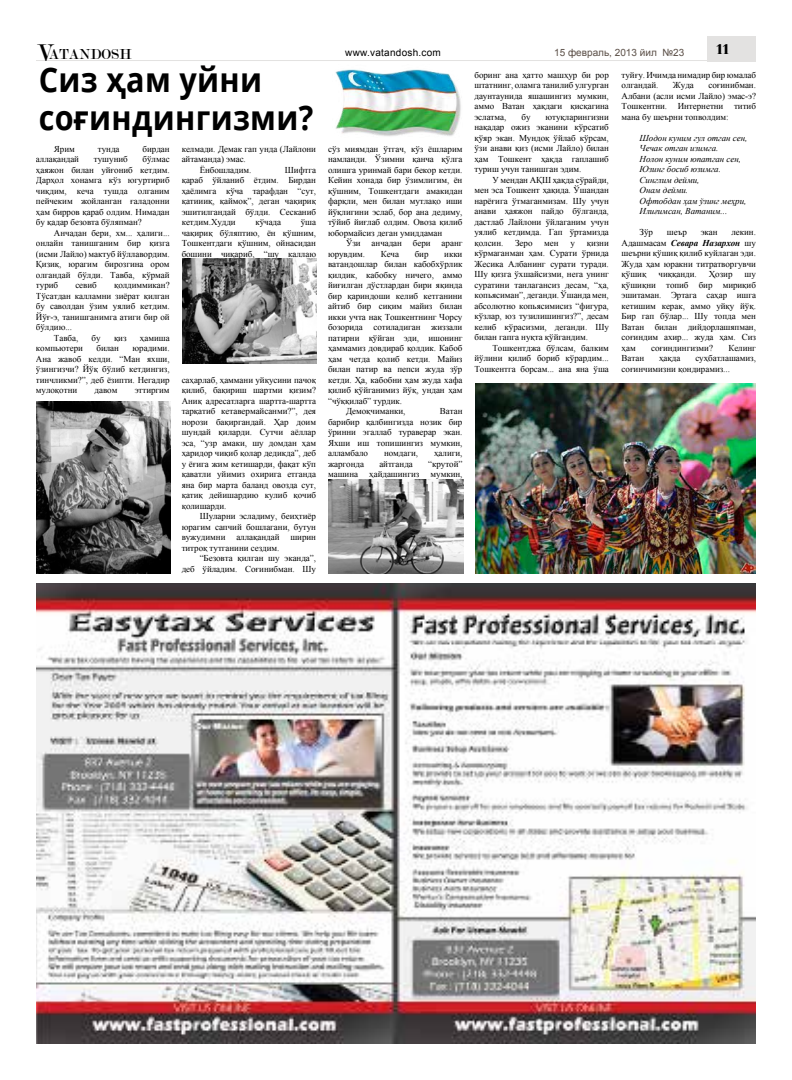
<style>
.page{position:relative;width:792px;height:1080px;background:#fff}
.page>*{position:absolute;margin:0;border:0;box-sizing:border-box;transform-origin:0 0}
.t1{font:700 34px/38px "Open Sans";letter-spacing:.01em;color:#000;scale:.9 1}
.t2{font:15.6px "Modern";letter-spacing:.03em;color:#000;scale:.95 1}
.t3{font:14px "Yeseva One";color:#000;scale:1.09 1}
.t4{font:10px "Arial";color:#5b4f47}
.t5{font:10px "Arial";letter-spacing:.025em;color:#000}
.t6{font:9px/10.5px "Times New Roman";letter-spacing:-.005em;color:#000;text-align:justify}
.t7{font:italic 9px/10.5px "Times New Roman";letter-spacing:-.005em;color:#000}
.s1{font-size:26px}
.s2{font-weight:700;font-style:italic}
</style>
<div class="page">
<div style="left:708px;top:36px;width:48px;height:25px;background:#e3e2e1"></div>
<hr style="left:36px;top:60px;width:674px;height:1px;background:#e3e2e1">
<img style="left:36px;top:583px;width:720px;height:461px">
<img style="left:335px;top:69px;width:126px;height:67px">
<img style="left:36px;top:401px;width:134px;height:173px">
<img style="left:183px;top:259px;width:134px;height:104px">
<img style="left:329px;top:480px;width:134px;height:94px">
<img style="left:475px;top:384px;width:281px;height:190px">
<h2 class="t2" style="left:37px;top:46px;width:101px"><span class="s1">V</span>ATANDOSH</h2>
<p class="t5" style="left:345px;top:46px;width:97px">www.vatandosh.com</p>
<p class="t4" style="left:554px;top:46px;width:132px">15 февраль, 2013 йил №23</p>
<h3 class="t3" style="left:717px;top:41px;width:13px">11</h3>
<h1 class="t1" style="left:39px;top:59px;width:307px">Сиз ҳам уйни соғиндингизми?</h1>
<p class="t6" style="left:54px;top:143px;width:22px">Ярим</p>
<p class="t6" style="left:98px;top:143px;width:23px">тунда</p>
<p class="t6" style="left:143px;top:143px;width:29px">бирдан</p>
<p class="t6" style="left:36px;top:154px;width:45px">аллақандай</p>
<p class="t6" style="left:94px;top:154px;width:35px">тушуниб</p>
<p class="t6" style="left:474px;top:69px;width:136px">боринг ана ҳатто машҳур би рор штатнинг, оламга танилиб улгурган даунтаунида яшашингиз мумкин, аммо Ватан ҳақдаги қисқагина эслатма,</p>
<p class="t6" style="left:622px;top:69px;width:136px">туйғу. Ичимда нимадир бир юмалаб олгандай.</p>
<p class="t6" style="left:622px;top:80px;width:136px;text-indent:87px">соғинибман.<br>Албани (асли исми Лайло) эмас-э?<br>Тошкентни. Интернетни титиб мана бу шеърни топволдим:</p>
<p class="t7" style="left:640px;top:132px;width:109px">Шодон куним гул отган сен,<br>Чечак отган изимга.<br>Нолон куним юпатган сен,<br>Юзинг босиб юзимга.<br>Синглим дейми,<br>Онам дейми.<br>Офтобдан ҳам ўзинг меҳри,<br>Илиғимсан, Ватаним...</p>
<p class="t6" style="left:640px;top:227px;width:15px">Зўр</p>
<p class="t6" style="left:667px;top:227px;width:21px">шеър</p>
<p class="t6" style="left:701px;top:227px;width:18px">экан</p>
<p class="t6" style="left:673px;top:80px;width:23px">Жуда</p>
<p class="t6" style="left:521px;top:111px;width:11px">бу</p>
<p class="t6" style="left:474px;top:111px;width:136px;text-indent:71px">ютуқларингизни нақадар ожиз эканини кўрсатиб қўяр экан. Мундоқ ўйлаб кўрсам, ўзи анави қиз (исми Лайло) билан ҳам Тошкент ҳақда гаплашиб туриш учун танишган эдим.</p>
<p class="t6" style="left:474px;top:174px;width:136px;text-indent:18px">У мендан АҚШ ҳақда сўрайди, мен эса Тошкент ҳақида. Ўшандан нарёғига ўтмаганмизам. Шу учун анави ҳаяжон пайдо бўлганда, дастлаб Лайлони ўйлаганим учун уялиб кетдимда. Гап ўртамизда қолсин.</p>
<p class="t6" style="left:182px;top:143px;width:136px">келмади. Демак гап унда (Лайлони</p>
<p class="t6" style="left:182px;top:154px;width:66px">айтаманда) эмас.</p>
<p class="t6" style="left:200px;top:164px;width:53px">Ёнбошладим.</p>
<p class="t6" style="left:328px;top:143px;width:136px">сўз миямдан ўтгач, кўз ёшларим намланди. Ўзимни қанча қўлга олишга уринмай бари бекор кетди.<br>Кейин хонада бир ўзимлигим, ён қўшним, Тошкентдаги амакидан фарқли, мен билан мутлақо иши йўқлигини эслаб, бор ана дедиму, тўйиб йиғлаб олдим. Овоза қилиб юбормайсиз деган умиддаман</p>
<p class="t6" style="left:328px;top:238px;width:136px;text-indent:18px">Ўзи анчадан бери аранг юрувдим.</p>
<p class="t6" style="left:36px;top:154px;width:135px;text-indent:107px">бўлмас ҳаяжон билан уйғониб кетдим.<br>Дарҳол хонамга кўз югуртириб чиқдим, кеча тушда олганим пейчеким жойланган ғаладонни ҳам бирров қараб олдим. Нимадан бу қадар безовта бўляпман?</p>
<p class="t6" style="left:36px;top:227px;width:135px;text-indent:18px">Анчадан бери, хм... ҳалиги... онлайн танишганим бир қизга (исми Лайло) мактуб йўллавордим.<br>Қизиқ, юрагим бирозгина ором олгандай бўлди. Тавба, кўрмай туриб</p>
<p class="t6" style="left:182px;top:164px;width:136px;text-indent:103px">Шифтга қараб ўйланиб ётдим. Бирдан ҳаёлимга кўча тарафдан “сут, қатиииқ, қаймоқ”, деган чақириқ эшитилгандай бўлди. Сесканиб кетдим.Худди</p>
<p class="t6" style="left:182px;top:217px;width:136px;text-indent:119px">ўша чақириқ бўляптию, ён қўшним, Тошкентдаги қўшним, ойнасидан бошини чиқариб, “шу каллаю</p>
<p class="t6" style="left:255px;top:217px;width:27px">кўчада</p>
<p class="t6" style="left:622px;top:227px;width:136px;text-indent:110px">лекин.<br>Адашмасам <span class="s2">Севара Назархон</span> шу шеърни қўшиқ қилиб куйлаган эди.<br>Жуда ҳам юракни титратворгувчи қўшиқ</p>
<p class="t6" style="left:515px;top:237px;width:19px">Зеро</p>
<p class="t6" style="left:544px;top:237px;width:16px">мен</p>
<p class="t6" style="left:570px;top:237px;width:6px">у</p>
<p class="t6" style="left:474px;top:237px;width:136px;text-indent:112px">қизни кўрмаганман ҳам. Сурати ўрнида Жесика Албанинг сурати туради.<br>Шу қизга ўхшайсизми, нега унинг суратини танлагансиз десам, “ҳа, копьясиман”, деганди. Ўшанда мен, абсолютно копьясимисиз “фигура, кўзлар, юз тузилишингиз?”, десам келиб кўрасизми, деганди. Шу билан гапга нуқта қўйгандим.</p>
<p class="t6" style="left:474px;top:342px;width:136px;text-indent:18px">Тошкентджа бўлсам, балким йўлини қилиб бориб кўрардим...<br>Тошкентга борсам... ана яна ўша</p>
<p class="t6" style="left:381px;top:248px;width:20px">Кеча</p>
<p class="t6" style="left:415px;top:248px;width:15px">бир</p>
<p class="t6" style="left:444px;top:248px;width:20px">икки</p>
<p class="t6" style="left:328px;top:259px;width:136px">ватандошлар билан кабобхўрлик</p>
<p class="t6" style="left:328px;top:269px;width:136px">қилдик, кабобку ничего, аммо</p>
<p class="t6" style="left:328px;top:280px;width:136px">йиғилган дўстлардан бири яқинда</p>
<p class="t6" style="left:328px;top:290px;width:136px">бир қариндоши келиб кетганини</p>
<p class="t6" style="left:328px;top:301px;width:136px">айтиб бир сиқим майиз билан</p>
<p class="t6" style="left:328px;top:311px;width:136px">икки учта нақ Тошкентнинг Чорсу</p>
<p class="t6" style="left:328px;top:322px;width:136px">бозорида сотиладиган жиззали</p>
<p class="t6" style="left:328px;top:332px;width:136px">патирни қўйган эди, ишонинг</p>
<p class="t6" style="left:328px;top:343px;width:136px">ҳаммамиз довдираб қолдик. Кабоб</p>
<p class="t6" style="left:328px;top:353px;width:136px">ҳам четда қолиб кетди. Майиз</p>
<p class="t6" style="left:328px;top:364px;width:136px">билан патир ва пепси жуда зўр</p>
<p class="t6" style="left:328px;top:374px;width:136px">кетди. Ҳа, кабобни ҳам жуда хафа</p>
<p class="t6" style="left:328px;top:385px;width:136px">қилиб қўйганимиз йўқ, ундан ҳам</p>
<p class="t6" style="left:328px;top:395px;width:76px">“чўққилаб” турдик.</p>
<p class="t6" style="left:346px;top:406px;width:61px">Демоқчиманки,</p>
<p class="t6" style="left:659px;top:269px;width:40px">чиққанди.</p>
<p class="t6" style="left:709px;top:269px;width:25px">Ҳозир</p>
<p class="t6" style="left:622px;top:269px;width:136px;text-indent:123px">шу қўшиқни топиб бир мириқиб эшитаман. Эртага саҳар ишга кетишим керак, аммо уйқу йўқ.<br>Бир гап бўлар... Шу топда мен Ватан билан дийдорлашяпман, соғиндим ахир... жуда ҳам. Сиз ҳам</p>
<p class="t6" style="left:75px;top:280px;width:23px">севиб</p>
<p class="t6" style="left:114px;top:280px;width:57px">қолдиммикан?</p>
<p class="t6" style="left:36px;top:290px;width:135px">Тўсатдан калламни зиёрат қилган</p>
<p class="t6" style="left:36px;top:301px;width:135px">бу саволдан ўзим уялиб кетдим.</p>
<p class="t6" style="left:36px;top:311px;width:135px">Йўғ-э, танишганимга атиги бир ой</p>
<p class="t6" style="left:36px;top:322px;width:38px">бўлдию...</p>
<p class="t6" style="left:54px;top:332px;width:26px">Тавба,</p>
<p class="t6" style="left:92px;top:332px;width:11px">бу</p>
<p class="t6" style="left:114px;top:332px;width:14px">қиз</p>
<p class="t6" style="left:140px;top:332px;width:31px">ҳамиша</p>
<p class="t6" style="left:36px;top:343px;width:49px">компьютери</p>
<p class="t6" style="left:97px;top:343px;width:24px">билан</p>
<p class="t6" style="left:651px;top:342px;width:64px">соғиндингизми?</p>
<p class="t6" style="left:728px;top:342px;width:29px">Келинг</p>
<p class="t6" style="left:36px;top:343px;width:135px;text-indent:97px">юрадими.<br>Ана жавоб келди. “Ман яхши, ўзингизчи? Йўқ бўлиб кетдингиз, тинчликми?”, деб ёзипти. Негадир мулоқотни</p>
<p class="t6" style="left:622px;top:353px;width:136px;text-indent:74px">суҳбатлашамиз, соғинчимизни қондирамиз...</p>
<p class="t6" style="left:622px;top:353px;width:24px">Ватан</p>
<p class="t6" style="left:659px;top:353px;width:23px">ҳақда</p>
<p class="t6" style="left:182px;top:374px;width:136px">саҳарлаб, ҳаммани уйқусини пачоқ қилиб, бақириш шартми қизим?<br>Аниқ адресатларга шартта-шартта тарқатиб кетавермайсанми?”, дея норози бақиргандай. Ҳар доим шундай қиларди. Сутчи аёллар эса, “узр амаки, шу домдан ҳам ҳаридор чиқиб қолар дедикда”, деб у ёғига жим кетишарди, фақат кўп қаватли уйимиз охирига етганда яна бир марта баланд овозда сут, қатиқ дейишардию кулиб қочиб қолишарди.</p>
<p class="t6" style="left:182px;top:511px;width:136px;text-indent:18px">Шуларни эсладиму, беиҳтиёр юрагим сапчий бошлагани, бутун вужудимни аллақандай ширин титроқ тутганини сездим.</p>
<p class="t6" style="left:182px;top:553px;width:136px;text-align:right">“Безовта қилган шу эканда”,<br>деб ўйладим. Соғинибман. Шу</p>
<p class="t6" style="left:95px;top:385px;width:24px">давом</p>
<p class="t6" style="left:135px;top:385px;width:36px">эттиргим</p>
<p class="t6" style="left:328px;top:406px;width:136px;text-indent:112px">Ватан барибир қалбингизда нозик бир ўринни эгаллаб тураверар экан.<br>Яхши иш топишингиз мумкин, алламбало</p>
<p class="t6" style="left:384px;top:448px;width:36px">номдаги,</p>
<p class="t6" style="left:434px;top:448px;width:30px">ҳалиги,</p>
<p class="t6" style="left:328px;top:458px;width:136px;text-align:right">“крутой”<br>машина ҳайдашингиз мумкин,</p>
<p class="t6" style="left:328px;top:458px;width:37px">жаргонда</p>
<p class="t6" style="left:379px;top:458px;width:35px">айтганда</p>
</div>
